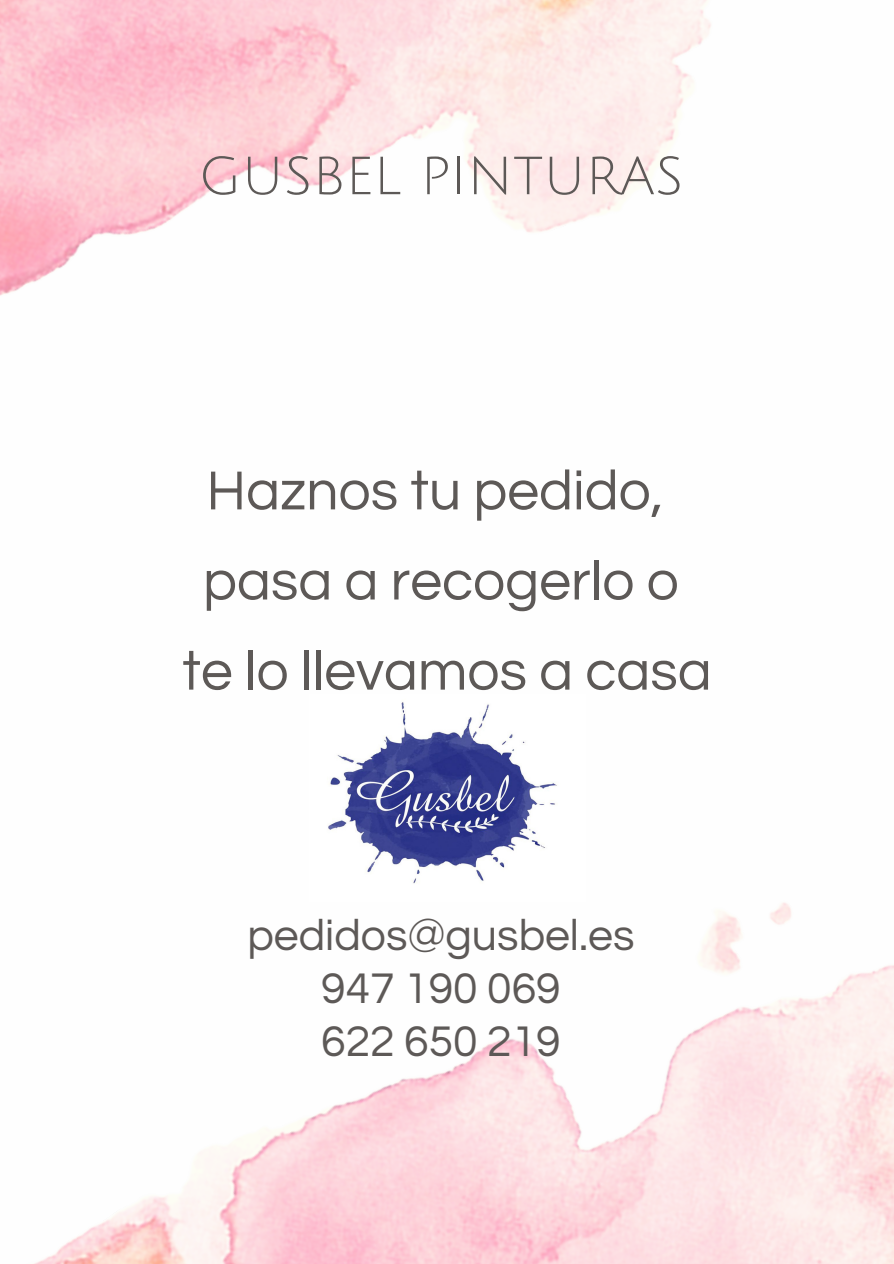
<style>
.page{position:relative;width:894px;height:1264px;background:#fff}
.page>*{position:absolute;margin:0;border:0;box-sizing:border-box;transform-origin:0 0}
.t1{font:57px "Questrial";color:#5d5957}
.t2{font:52.35px "Julius Sans One";color:#5d5957}
.t3{font:44.55px "Questrial";color:#5d5957}
</style>
<div class="page">
<img style="left:0;top:0;width:711px;height:296px">
<img style="left:36px;top:902px;width:857px;height:361px">
<img style="left:328px;top:702px;width:229px;height:182px">
<p class="t2" style="left:198px;top:149px;width:486px">GUSBEL PINTURAS</p>
<p class="t1" style="left:206px;top:462px;width:458px">Haznos tu pedido,</p>
<p class="t1" style="left:203px;top:552px;width:477px">pasa a recogerlo o</p>
<p class="t1" style="left:182px;top:643px;width:530px">te lo llevamos a casa</p>
<p class="t3" style="left:247px;top:913px;width:388px">pedidos@gusbel.es</p>
<p class="t3" style="left:321px;top:966px;width:241px">947 190 069</p>
<p class="t3" style="left:321px;top:1019px;width:241px">622 650 219</p>
</div>
